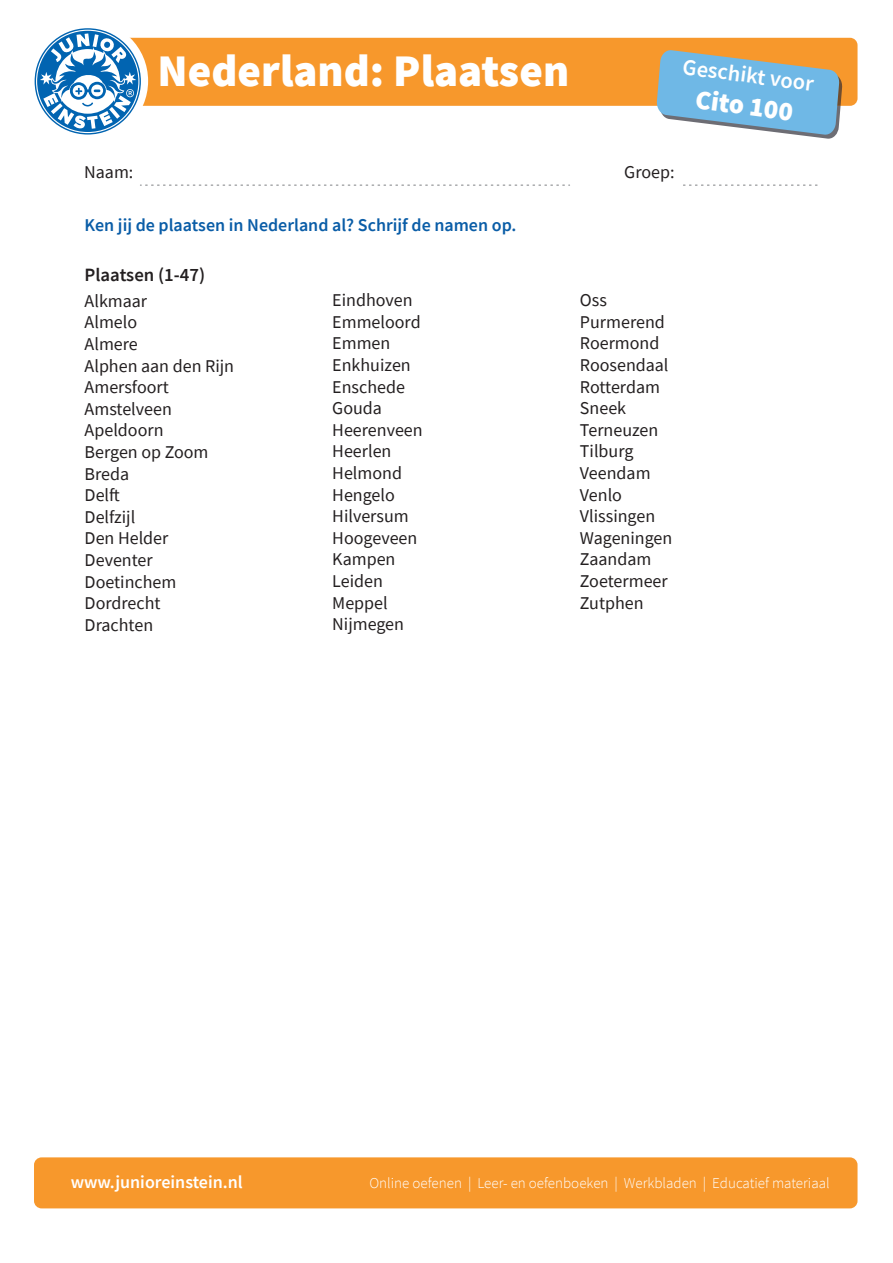
<style>
.page{position:relative;width:893px;height:1263px;background:#fff}
.page>*{position:absolute;margin:0;border:0;box-sizing:border-box;transform-origin:0 0}
.t1{font:900 45px "Source Sans Pro";color:#fff}
.t2{font:900 27px "Source Sans Pro";color:#fff}
.t3{font:600 22.5px "Source Sans Pro";color:#fff}
.t4{font:600 18.75px "Source Sans Pro";color:#231f20}
.t5{font:18px/21.6px "Source Sans Pro";color:#231f20}
.t6{font:600 18px "Source Sans Pro";color:#0a5da7}
.t7{font:600 18px "Source Sans Pro";color:#fff}
.t8{font:300 15px "Source Sans Pro";color:#fff}
</style>
<div class="page">
<div style="left:34px;top:1157px;width:823px;height:51px;background:#f7982c;border-radius:8px"></div>
<div style="left:50px;top:38px;width:807px;height:68px;background:#f7982c;border-radius:7px"></div>
<div style="left:27px;top:20px;width:121px;height:122px;background:#fff;border-radius:50%"></div>
<svg style="left:140px;top:185px;width:430px;height:1px"></svg>
<svg style="left:683px;top:185px;width:135px;height:1px"></svg>
<svg style="left:35px;top:28px;width:106px;height:107px"></svg>
<svg style="left:656px;top:50px;width:187px;height:89px"></svg>
<h1 class="t1" style="left:158px;top:40px;width:413px">Nederland: Plaatsen</h1>
<p class="t3" style="left:685px;top:51px;width:133px;rotate:8deg">Geschikt voor</p>
<h2 class="t2" style="left:698px;top:80px;width:100px;rotate:8deg">Cito 100</h2>
<p class="t5" style="left:84px;top:161px;width:51px">Naam:</p>
<p class="t5" style="left:624px;top:161px;width:52px">Groep:</p>
<p class="t6" style="left:85px;top:213px;width:433px">Ken jij de plaatsen in Nederland al? Schrijf de namen op.</p>
<p class="t4" style="left:85px;top:262px;width:122px">Plaatsen (1-47)</p>
<p class="t5" style="left:85px;top:290px;width:151px">Alkmaar<br>Almelo<br>Almere<br>Alphen aan den Rijn<br>Amersfoort<br>Amstelveen<br>Apeldoorn<br>Bergen op Zoom<br>Breda<br>Delft<br>Delfzijl<br>Den Helder<br>Deventer<br>Doetinchem<br>Dordrecht<br>Drachten</p>
<p class="t5" style="left:332px;top:289px;width:92px">Eindhoven<br>Emmeloord<br>Emmen<br>Enkhuizen<br>Enschede<br>Gouda<br>Heerenveen<br>Heerlen<br>Helmond<br>Hengelo<br>Hilversum<br>Hoogeveen<br>Kampen<br>Leiden<br>Meppel<br>Nijmegen</p>
<p class="t5" style="left:580px;top:289px;width:94px">Oss<br>Purmerend<br>Roermond<br>Roosendaal<br>Rotterdam<br>Sneek<br>Terneuzen<br>Tilburg<br>Veendam<br>Venlo<br>Vlissingen<br>Wageningen<br>Zaandam<br>Zoetermeer<br>Zutphen</p>
<p class="t7" style="left:71px;top:1170px;width:174px">www.junioreinstein.nl</p>
<p class="t8" style="left:369px;top:1174px;width:462px">Online oefenen | Leer- en oefenboeken | Werkbladen | Educatief materiaal</p>
</div>
